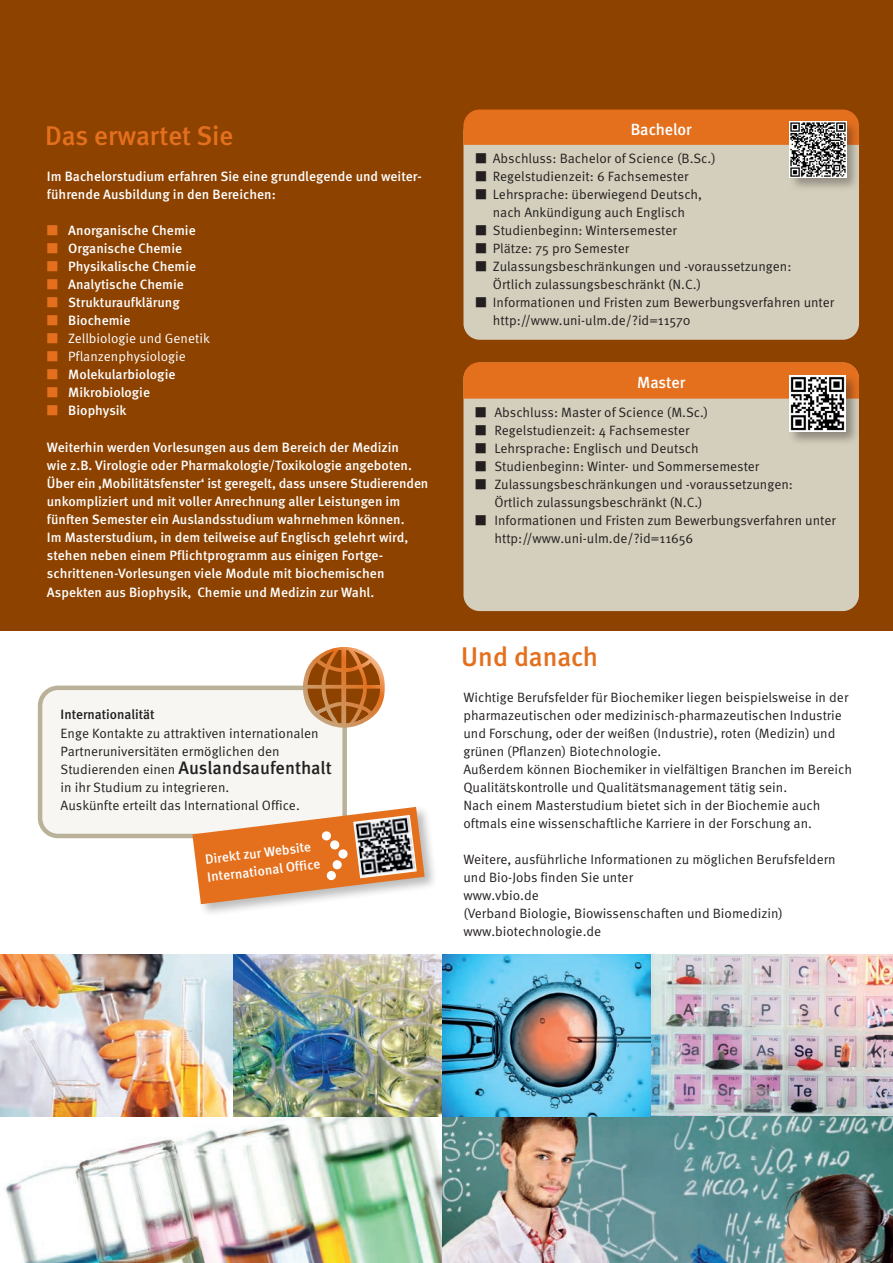
<style>
.page{position:relative;width:893px;height:1263px;background:#fff}
.page>*{position:absolute;margin:0;border:0;box-sizing:border-box;transform-origin:0 0}
.t1{font:500 27px "Meta";color:#e4701e}
.t2{font:500 18px "Meta OT";letter-spacing:-.005em;color:#231f20}
.t3{font:500 16.2px "Meta";letter-spacing:-.005em;color:#fff}
.t4{font:13.5px/18px "Meta OT Norm";color:#231f20}
.t5{font:500 13.5px/18px "Meta OT";color:#fff}
.t6{font:13.5px "Meta OT Norm";color:#fff}
.t7{font:500 13.5px "Meta";color:#231f20}
.s1{font-family:"Meta OT Norm";font-weight:400;color:#e4701e}
.s2{color:#e4701e}
.s3{font-family:"Meta OT Norm";font-weight:400;font-size:13.5px}
</style>
<div class="page">
<div style="left:40px;top:688px;width:305px;height:148px;background:#f7f6f2;border-radius:18px"></div>
<div style="left:38px;top:686px;width:309px;height:152px;border:4px solid #b9b298;border-radius:18px"></div>
<div style="left:0;top:0;width:893px;height:630px;background:#8d4200"></div>
<img style="left:0;top:954px;width:893px;height:309px">
<div style="left:463px;top:115px;width:396px;height:225px;background:#d4cebc;border-radius:16px"></div>
<div style="left:463px;top:363px;width:396px;height:248px;background:#d4cebc;border-radius:16px"></div>
<div style="left:463px;top:110px;width:395px;height:35px;background:#e4701e"></div>
<div style="left:463px;top:362px;width:395px;height:37px;background:#e4701e"></div>
<div style="left:788px;top:119px;width:72px;height:73px;background:#231f20;opacity:.37"></div>
<img style="left:790px;top:122px;width:56px;height:56px">
<div style="left:787px;top:373px;width:72px;height:73px;background:#231f20;opacity:.4"></div>
<img style="left:789px;top:375px;width:56px;height:57px">
<svg style="left:303px;top:647px;width:82px;height:81px"></svg>
<div style="left:191px;top:805px;width:247px;height:113px;background:#231f20;opacity:.3"></div>
<svg style="left:192px;top:807px;width:233px;height:97px"></svg>
<h1 class="t1" style="left:45px;top:119px;width:190px">Das erwartet Sie</h1>
<p class="t5" style="left:47px;top:168px;width:376px">Im Bachelorstudium erfahren Sie eine grundlegende und weiter&shy;führende Ausbildung in den Bereichen:</p>
<p class="t5" style="left:47px;top:222px;width:150px"><span class="s1">■</span> Anorganische Chemie</p>
<p class="t5" style="left:47px;top:240px;width:137px"><span class="s1">■</span> Organische Chemie</p>
<p class="t5" style="left:47px;top:258px;width:151px"><span class="s1">■</span> Physikalische Chemie</p>
<p class="t5" style="left:47px;top:276px;width:138px"><span class="s1">■</span> Analytische Chemie</p>
<p class="t5" style="left:47px;top:294px;width:134px"><span class="s1">■</span> Strukturaufklärung</p>
<p class="t5" style="left:47px;top:312px;width:85px"><span class="s1">■</span> Biochemie</p>
<p class="t6" style="left:47px;top:330px;width:164px"><span class="s2">■</span> Zellbiologie und Genetik</p>
<p class="t6" style="left:47px;top:348px;width:140px"><span class="s2">■</span> Pflanzenphysiologie</p>
<p class="t5" style="left:47px;top:366px;width:130px"><span class="s1">■</span> Molekularbiologie</p>
<p class="t5" style="left:47px;top:384px;width:105px"><span class="s1">■</span> Mikrobiologie</p>
<p class="t5" style="left:47px;top:402px;width:81px"><span class="s1">■</span> Biophysik</p>
<p class="t5" style="left:47px;top:438px;width:383px">Weiterhin werden Vorlesungen aus dem Bereich der Medizin<br>wie z.B. Virologie oder Pharmakologie/Toxikologie angeboten.<br>Über ein ‚Mobilitätsfenster‘ ist geregelt, dass unsere Studierenden unkompliziert und mit voller Anrechnung aller Leistungen im fünften Semester ein Auslandsstudium wahrnehmen können.<br>Im Masterstudium, in dem teilweise auf Englisch gelehrt wird, stehen neben einem Pflichtprogramm aus einigen Fortge&shy;schrittenen-Vorlesungen viele Module mit biochemischen</p>
<p class="t5" style="left:47px;top:584px;width:329px">Aspekten aus Biophysik, Chemie und Medizin zur Wahl.</p>
<p class="t7" style="left:61px;top:706px;width:96px">Internationalität</p>
<p class="t4" style="left:61px;top:724px;width:260px">Enge Kontakte zu attraktiven internationalen<br>Partneruniversitäten ermöglichen den</p>
<h2 class="t2" style="left:61px;top:757px;width:273px"><span class="s3">Studierenden einen</span> Auslandsaufenthalt</h2>
<p class="t4" style="left:61px;top:779px;width:241px">in ihr Studium zu integrieren.<br>Auskünfte erteilt das International Office.</p>
<p class="t5" style="left:204px;top:850px;width:115px;rotate:-7deg">Direkt zur Website<br>International Office</p>
<p class="t3" style="left:631px;top:120px;width:62px">Bachelor</p>
<p class="t4" style="left:476px;top:149px;width:242px">■ Abschluss: Bachelor of Science (B.Sc.)</p>
<p class="t4" style="left:476px;top:167px;width:214px">■ Regelstudienzeit: 6 Fachsemester</p>
<p class="t4" style="left:476px;top:185px;width:228px;text-align:center">■ Lehrsprache: überwiegend Deutsch, nach Ankündigung auch Englisch</p>
<p class="t4" style="left:476px;top:221px;width:203px">■ Studienbeginn: Wintersemester</p>
<p class="t4" style="left:476px;top:239px;width:155px">■ Plätze: 75 pro Semester</p>
<p class="t4" style="left:493px;top:257px;width:300px;text-indent:-17px">■ Zulassungsbeschränkungen und -voraussetzungen:<br>Örtlich zulassungsbeschränkt (N.C.)</p>
<p class="t4" style="left:493px;top:293px;width:343px;text-indent:-17px">■ Informationen und Fristen zum Bewerbungsverfahren unter http://www.uni-ulm.de/?id=11570</p>
<p class="t3" style="left:637px;top:373px;width:50px">Master</p>
<p class="t4" style="left:475px;top:403px;width:235px">■ Abschluss: Master of Science (M.Sc.)</p>
<p class="t4" style="left:475px;top:421px;width:216px">■ Regelstudienzeit: 4 Fachsemester</p>
<p class="t4" style="left:475px;top:439px;width:225px">■ Lehrsprache: Englisch und Deutsch</p>
<p class="t4" style="left:475px;top:457px;width:286px">■ Studienbeginn: Winter- und Sommersemester</p>
<p class="t4" style="left:494px;top:475px;width:300px;text-indent:-19px">■ Zulassungsbeschränkungen und -voraussetzungen:<br>Örtlich zulassungsbeschränkt (N.C.)</p>
<p class="t4" style="left:494px;top:511px;width:343px;text-indent:-19px">■ Informationen und Fristen zum Bewerbungsverfahren unter http://www.uni-ulm.de/?id=11656</p>
<h1 class="t1" style="left:461px;top:640px;width:138px">Und danach</h1>
<p class="t4" style="left:463px;top:689px;width:390px">Wichtige Berufsfelder für Biochemiker liegen beispielsweise in der pharmazeutischen oder medizinisch-pharmazeutischen Industrie und Forschung, oder der weißen (Industrie), roten (Medizin) und grünen (Pflanzen) Biotechnologie.<br>Außerdem können Biochemiker in vielfältigen Branchen im Bereich Qualitätskontrolle und Qualitätsmanagement tätig sein.<br>Nach einem Masterstudium bietet sich in der Biochemie auch oftmals eine wissenschaftliche Karriere in der Forschung an.</p>
<p class="t4" style="left:463px;top:851px;width:374px">Weitere, ausführliche Informationen zu möglichen Berufsfeldern und Bio-Jobs finden Sie unter<br>www.vbio.de<br>(Verband Biologie, Biowissenschaften und Biomedizin) www.biotechnologie.de</p>
</div>
